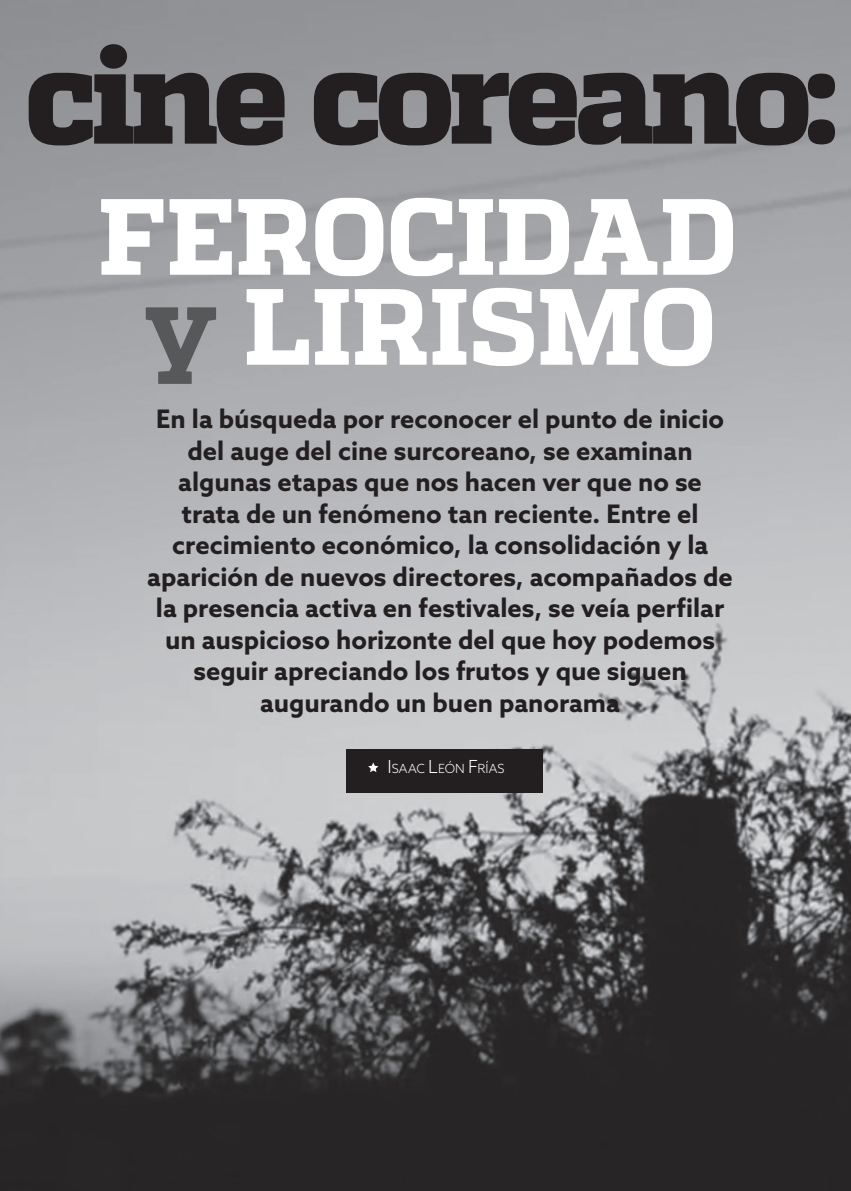
<style>
.page{position:relative;width:851px;height:1191px;background:#fff}
.page>*{position:absolute;margin:0;border:0;box-sizing:border-box;transform-origin:0 0}
.t1{font:800 129px "Quadon";letter-spacing:-.05em;color:#231f20}
.t2{font:800 108px/90px "Quadon";letter-spacing:-.005em;color:#fff;text-align:center}
.t3{font:700 25.5px/31.5px "Azo Sans";color:#231f20;text-align:center}
.t4{font:300 12.6px "Azo Sans";letter-spacing:.005em;color:#fff}
.s1{color:#57585a}
.s2{font-size:18px}
</style>
<div class="page">
<img style="left:0;top:0;width:850px;height:1191px">
<div style="left:346px;top:748px;width:197px;height:44px;background:#231f20"></div>
<svg style="left:368px;top:762px;width:10px;height:10px"></svg>
<h1 class="t1" style="left:25px;top:22px;width:814px">cine coreano:</h1>
<h2 class="t2" style="left:98px;top:194px;width:640px">FEROCIDAD <span class="s1">y</span> LIRISMO</h2>
<p class="t3" style="left:147px;top:403px;width:587px">En la búsqueda por reconocer el punto de inicio del auge del cine surcoreano, se examinan algunas etapas que nos hacen ver que no se trata de un fenómeno tan reciente. Entre el crecimiento económico, la consolidación y la aparición de nuevos directores, acompañados de la presencia activa en festivales, se veía perfilar un auspicioso horizonte del que hoy podemos seguir apreciando los frutos y que siguen augurando un buen panorama</p>
<p class="t4" style="left:387px;top:760px;width:118px"><span class="s2">I</span>SAAC <span class="s2">L</span>EÓN <span class="s2">F</span>RÍAS</p>
</div>
